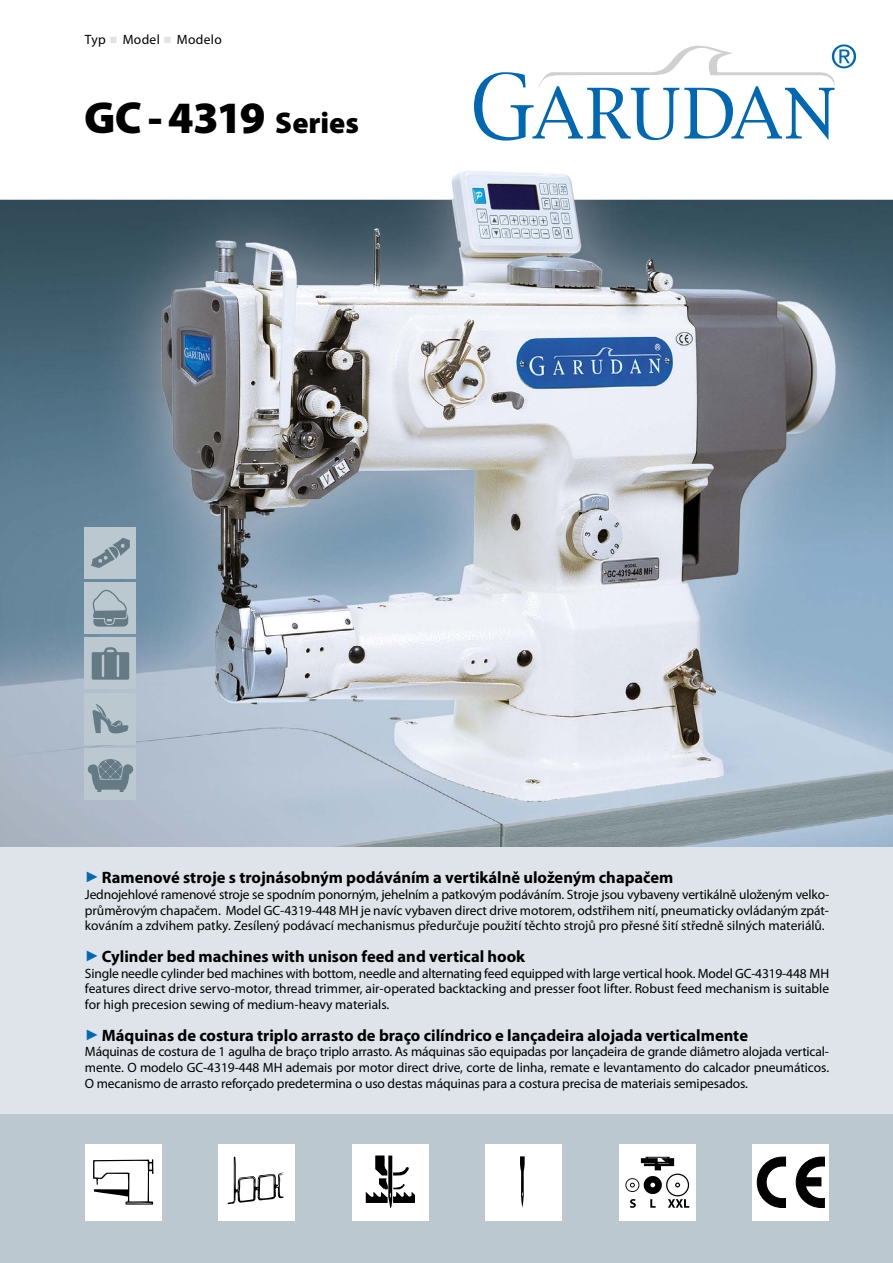
<style>
.page{position:relative;width:893px;height:1263px;background:#fff}
.page>*{position:absolute;margin:0;border:0;box-sizing:border-box;transform-origin:0 0}
.t1{font:900 45px "Myriad Pro";letter-spacing:-.035em;color:#000}
.t2{font:700 16.5px "Myriad Pro";color:#000}
.t3{font:13.5px/15.8px "Myriad Pro";color:#000;text-align:justify}
.t4{font:13.5px "Myriad Pro";letter-spacing:.025em;color:#000}
.s1{font-family:"Arial";font-weight:900;color:#e3e3e3}
.s2{font-size:30px}
.s3{font-family:"Arial";font-weight:900;font-size:15px;color:#0068b3}
</style>
<div class="page">
<img style="left:0;top:55px;width:893px;height:792px">
<div style="left:0;top:847px;width:893px;height:267px;background:#dee4e9"></div>
<svg style="left:474px;top:44px;width:382px;height:97px"></svg>
<div style="left:85px;top:583px;width:51px;height:51px;background:#bbc8cf"></div>
<svg style="left:93px;top:590px;width:35px;height:37px"></svg>
<div style="left:85px;top:527px;width:51px;height:51px;background:#bbc8cf"></div>
<svg style="left:91px;top:538px;width:39px;height:30px"></svg>
<div style="left:85px;top:638px;width:51px;height:51px;background:#bbc8cf"></div>
<svg style="left:92px;top:647px;width:37px;height:33px"></svg>
<div style="left:85px;top:693px;width:51px;height:51px;background:#bbc8cf"></div>
<svg style="left:93px;top:704px;width:35px;height:29px"></svg>
<div style="left:85px;top:748px;width:51px;height:51px;background:#bbc8cf"></div>
<svg style="left:88px;top:759px;width:45px;height:33px"></svg>
<div style="left:0;top:1114px;width:893px;height:149px;background:#bbc8cf"></div>
<div style="left:218px;top:1144px;width:77px;height:76px;background:#fff"></div>
<svg style="left:227px;top:1156px;width:57px;height:48px"></svg>
<div style="left:352px;top:1144px;width:77px;height:76px;background:#fff"></div>
<svg style="left:366px;top:1155px;width:49px;height:53px"></svg>
<div style="left:486px;top:1144px;width:76px;height:76px;background:#fff"></div>
<svg style="left:520px;top:1156px;width:5px;height:51px"></svg>
<div style="left:753px;top:1144px;width:76px;height:76px;background:#fff"></div>
<svg style="left:757px;top:1157px;width:29px;height:51px"></svg>
<svg style="left:796px;top:1157px;width:29px;height:51px"></svg>
<div style="left:619px;top:1144px;width:77px;height:76px;background:#fff"></div>
<svg style="left:625px;top:1157px;width:64px;height:51px"></svg>
<div style="left:85px;top:1144px;width:77px;height:76px;background:#fff"></div>
<svg style="left:93px;top:1159px;width:61px;height:45px"></svg>
<p class="t4" style="left:85px;top:31px;width:138px">Typ <span class="s1">■</span> Model <span class="s1">■</span> Modelo</p>
<h1 class="t1" style="left:84px;top:88px;width:276px">GC - 4319 <span class="s2">Series</span></h1>
<p class="t2" style="left:85px;top:867px;width:590px"><span class="s3">►</span>Ramenové stroje s trojnásobným podáváním a vertikálně uloženým chapačem</p>
<p class="t3" style="left:85px;top:886px;width:746px">Jednojehlové ramenové stroje se spodním ponorným, jehelním a patkovým podáváním. Stroje jsou vybaveny vertikálně uloženým velko&shy;průměrovým chapačem. Model GC-4319-448 MH je navíc vybaven direct drive motorem, odstřihem nití, pneumaticky ovládaným zpát&shy;kováním a zdvihem patky. Zesílený podávací mechanismus předurčuje použití těchto strojů pro přesné šití středně silných materiálů.</p>
<p class="t2" style="left:85px;top:945px;width:442px"><span class="s3">►</span>Cylinder bed machines with unison feed and vertical hook</p>
<p class="t3" style="left:85px;top:965px;width:746px">Single needle cylinder bed machines with bottom, needle and alternating feed equipped with large vertical hook. Model GC-4319-448 MH features direct drive servo-motor, thread trimmer, air-operated backtacking and presser foot lifter. Robust feed mechanism is suitable for high precesion sewing of medium-heavy materials.</p>
<p class="t2" style="left:85px;top:1024px;width:665px"><span class="s3">►</span>Máquinas de costura triplo arrasto de braço cilíndrico e lançadeira alojada verticalmente</p>
<p class="t3" style="left:85px;top:1044px;width:746px">Máquinas de costura de 1 agulha de braço triplo arrasto. As máquinas são equipadas por lançadeira de grande diâmetro alojada vertical&shy;mente. O modelo GC-4319-448 MH ademais por motor direct drive, corte de linha, remate e levantamento do calcador pneumáticos.<br>O mecanismo de arrasto reforçado predetermina o uso destas máquinas para a costura precisa de materiais semipesados.</p>
</div>
